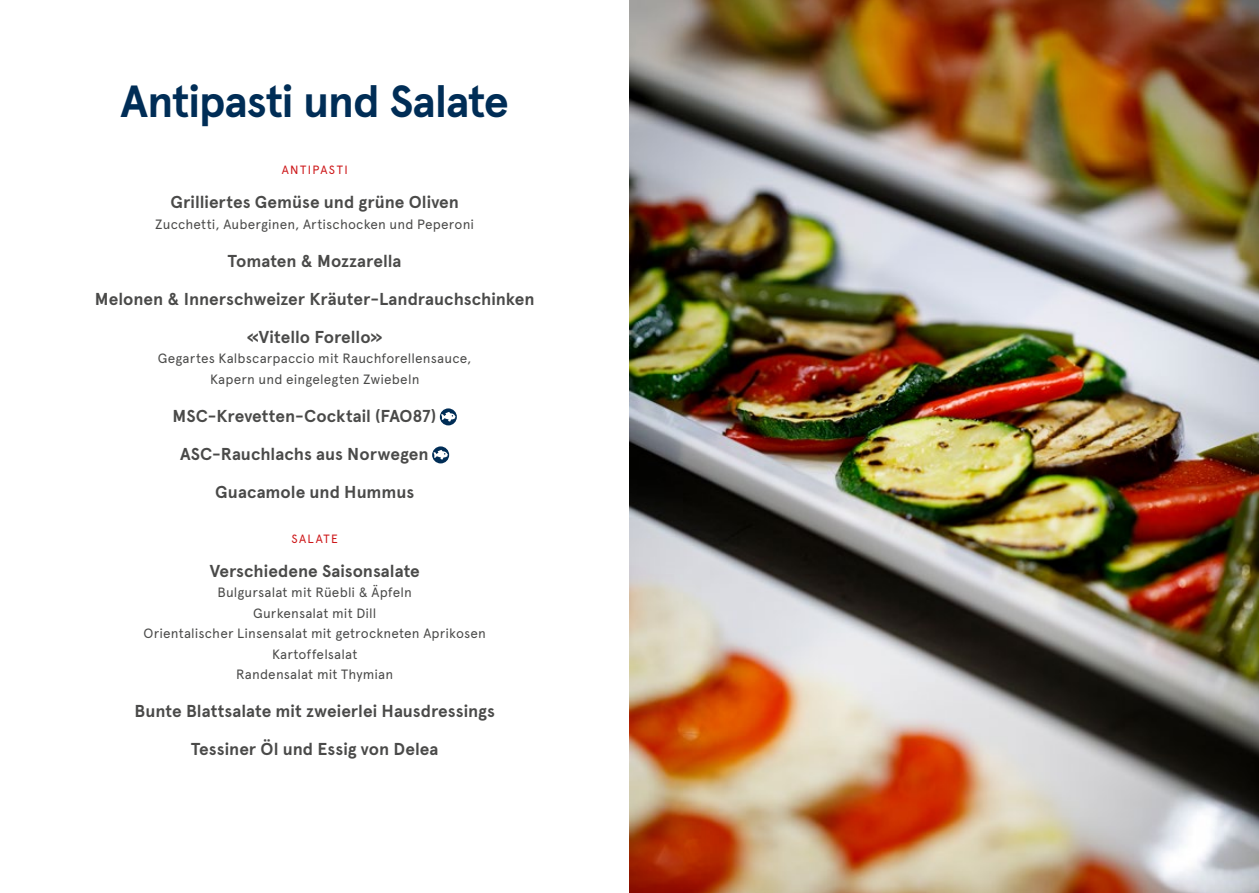
<style>
.page{position:relative;width:1259px;height:893px;background:#fff}
.page>*{position:absolute;margin:0;border:0;box-sizing:border-box;transform-origin:0 0}
.t1{font:700 45px "Apercu Pro";letter-spacing:-.025em;color:#002d56}
.t2{font:700 17.25px "Apercu Pro";color:#4a4a49}
.t3{font:13.5px/20.4px "Apercu Pro";letter-spacing:.01em;color:#4a4a49;text-align:center}
.t4{font:12px "Apercu Pro";letter-spacing:.12em;color:#cd1719}
</style>
<div class="page">
<img style="left:629px;top:0;width:630px;height:893px">
<svg style="left:440px;top:408px;width:17px;height:17px"></svg>
<svg style="left:441px;top:412px;width:14px;height:10px"></svg>
<svg style="left:432px;top:446px;width:17px;height:17px"></svg>
<svg style="left:433px;top:450px;width:15px;height:10px"></svg>
<h1 class="t1" style="left:120px;top:67px;width:390px">Antipasti und Salate</h1>
<p class="t4" style="left:282px;top:161px;width:68px">ANTIPASTI</p>
<p class="t2" style="left:170px;top:189px;width:290px">Grilliertes Gemüse und grüne Oliven</p>
<p class="t3" style="left:155px;top:213px;width:320px">Zucchetti, Auberginen, Artischocken und Peperoni</p>
<p class="t2" style="left:228px;top:248px;width:175px">Tomaten &amp; Mozzarella</p>
<p class="t2" style="left:95px;top:286px;width:441px">Melonen &amp; Innerschweizer Kräuter-Landrauchschinken</p>
<p class="t2" style="left:247px;top:324px;width:138px">«Vitello Forello»</p>
<p class="t3" style="left:158px;top:347px;width:315px;line-height:21px">Gegartes Kalbscarpaccio mit Rauchforellensauce,<br>Kapern und eingelegten Zwiebeln</p>
<p class="t2" style="left:173px;top:403px;width:265px">MSC-Krevetten-Cocktail (FAO87)</p>
<p class="t2" style="left:180px;top:441px;width:250px">ASC-Rauchlachs aus Norwegen</p>
<p class="t2" style="left:215px;top:479px;width:201px">Guacamole und Hummus</p>
<p class="t4" style="left:291px;top:530px;width:48px">SALATE</p>
<p class="t2" style="left:210px;top:558px;width:212px">Verschiedene Saisonsalate</p>
<p class="t3" style="left:143px;top:581px;width:344px">Bulgursalat mit Rüebli &amp; Äpfeln<br>Gurkensalat mit Dill<br>Orientalischer Linsensalat mit getrockneten Aprikosen<br>Kartoffelsalat<br>Randensalat mit Thymian</p>
<p class="t2" style="left:135px;top:698px;width:362px">Bunte Blattsalate mit zweierlei Hausdressings</p>
<p class="t2" style="left:191px;top:736px;width:249px">Tessiner Öl und Essig von Delea</p>
</div>
